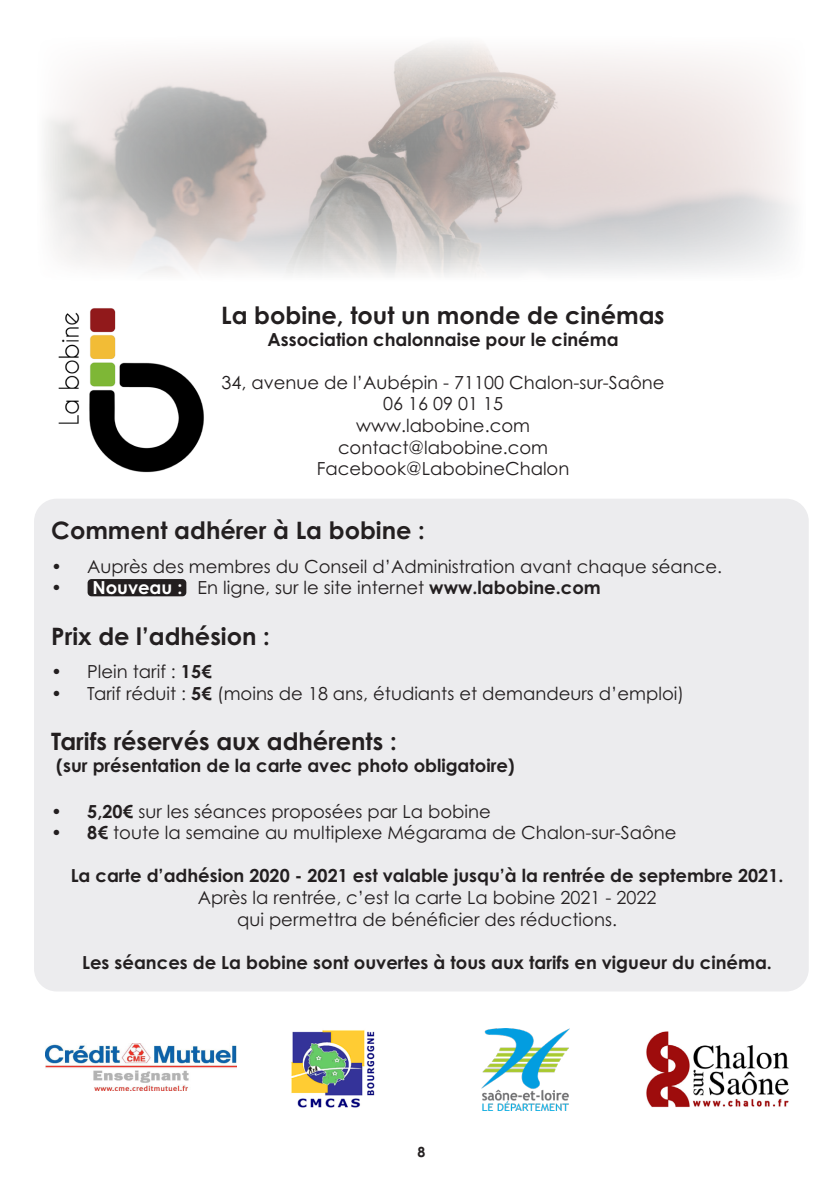
<style>
.page{position:relative;width:840px;height:1191px;background:#fff}
.page>*{position:absolute;margin:0;border:0;box-sizing:border-box;transform-origin:0 0}
.t1{font:700 24px "Century Gothic Pro";color:#231f20}
.t2{font:18px/21.6px "Century Gothic Pro";color:#231f20;text-align:center}
.t3{font:700 18px "Century Gothic Pro";color:#231f20}
.t4{font:700 14px "Century Gothic Pro";color:#231f20}
.s1{font-style:italic}
.s2{font-weight:700}
.s3{font-weight:700;color:#fff}
</style>
<div class="page">
<img style="left:45px;top:1043px;width:192px;height:47px">
<img style="left:481px;top:1028px;width:88px;height:82px">
<img style="left:291px;top:1030px;width:84px;height:78px">
<img style="left:646px;top:1032px;width:143px;height:75px">
<div style="left:34px;top:498px;width:774px;height:493px;background:#ececee;border-radius:23px"></div>
<img style="left:58px;top:308px;width:146px;height:165px">
<img style="left:45px;top:43px;width:749px;height:233px">
<div style="left:88px;top:579px;width:98px;height:17px;background:#231f20;border-radius:4px"></div>
<p class="t1" style="left:221px;top:300px;width:445px">La bobine, tout un monde de cinéma<span class="s1">s</span></p>
<p class="t3" style="left:267px;top:328px;width:352px">Association chalonnaise pour le cinéma</p>
<p class="t2" style="left:221px;top:371px;width:444px">34, avenue de l’Aubépin - 71100 Chalon-sur-Saône<br>06 16 09 01 15<br>www.labobine.com<br>contact@labobine.com<br>Facebook@LabobineChalon</p>
<p class="t1" style="left:51px;top:515px;width:375px">Comment adhérer à La bobine :</p>
<p class="t2" style="left:51px;top:555px;width:672px">• Auprès des membres du Conseil d’Administration avant chaque séance.</p>
<p class="t2" style="left:51px;top:577px;width:550px"><span class="s2">•</span> <span class="s3">Nouveau :</span> En ligne, sur le site internet <span class="s2">www.labobine.com</span></p>
<p class="t1" style="left:51px;top:621px;width:220px">Prix de l’adhésion :</p>
<p class="t2" style="left:51px;top:661px;width:162px">• Plein tarif : <span class="s2">15€</span></p>
<p class="t2" style="left:51px;top:682px;width:634px">• Tarif réduit : <span class="s2">5€</span> (moins de 18 ans, étudiants et demandeurs d’emploi)</p>
<p class="t1" style="left:51px;top:726px;width:347px">Tarifs réservés aux adhérents :</p>
<p class="t3" style="left:56px;top:754px;width:459px">(sur présentation de la carte avec photo obligatoire)</p>
<p class="t2" style="left:51px;top:800px;width:440px"><span class="s2">• 5,20€</span> sur les séances proposées par La bobine</p>
<p class="t2" style="left:51px;top:821px;width:626px"><span class="s2">• 8€</span> toute la semaine au multiplexe Mégarama de Chalon-sur-Saône</p>
<p class="t2" style="left:71px;top:864px;width:714px"><span class="s2">La carte d’adhésion 2020 - 2021 est valable jusqu’à la rentrée de septembre 2021.<br></span>Après la rentrée, c’est la carte La bobine 2021 - 2022<br>qui permettra de bénéficier des réductions.</p>
<p class="t3" style="left:82px;top:951px;width:691px">Les séances de La bobine sont ouvertes à tous aux tarifs en vigueur du cinéma.</p>
<p class="t4" style="left:417px;top:1143px;width:9px">8</p>
</div>
